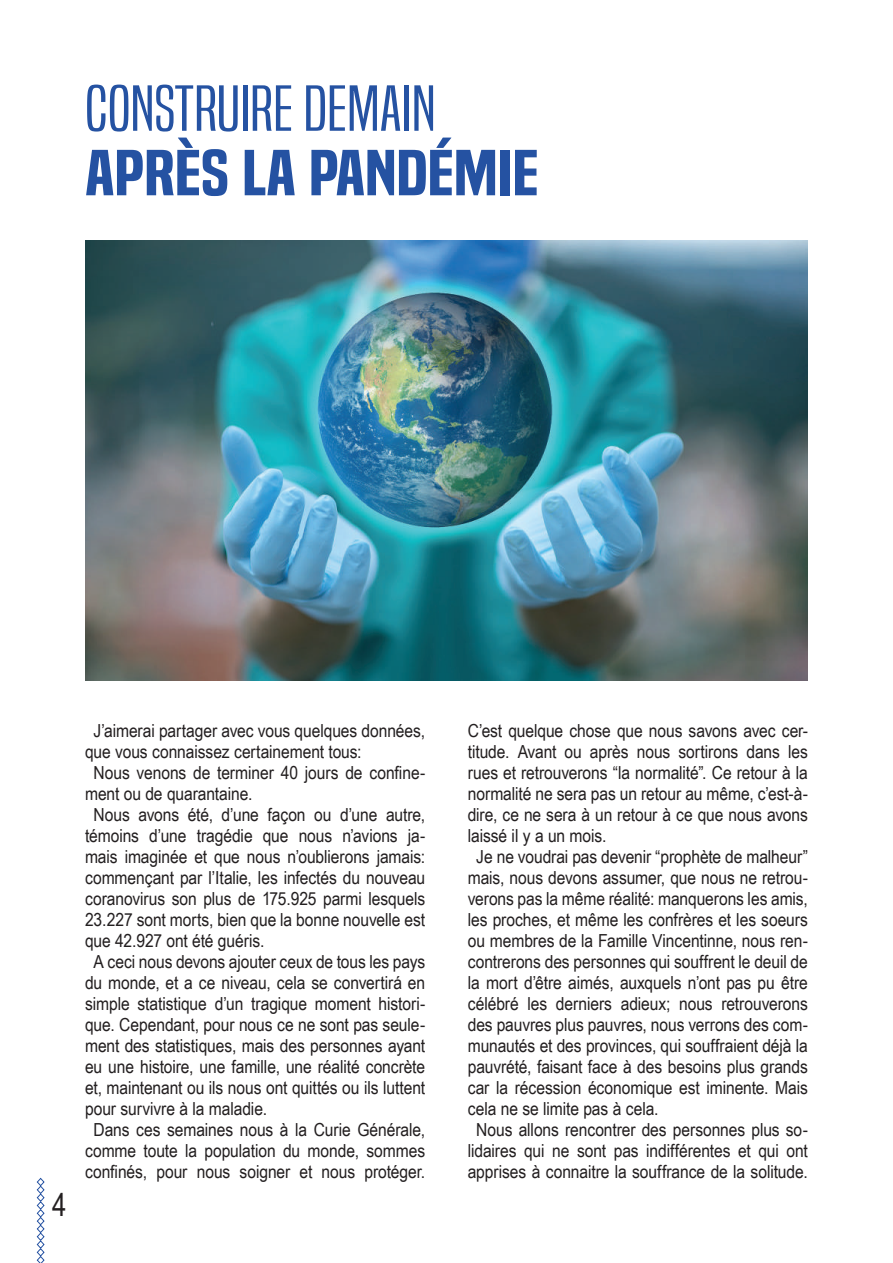
<style>
.page{position:relative;width:893px;height:1263px;background:#fff}
.page>*{position:absolute;margin:0;border:0;box-sizing:border-box;transform-origin:0 0}
.t1{font:60px "Built Titling Lt";color:#2552a2;scale:1.38 1}
.t2{font:60px "Built Titling Sb";color:#2552a2;scale:1.27 1}
.t3{font:31.5px "Arial Narrow";color:#231f20}
.t4{font:18px "Arial Narrow";letter-spacing:-.005em;color:#231f20;scale:1.06 1}
</style>
<div class="page">
<svg style="left:36px;top:1177px;width:9px;height:86px"></svg>
<img style="left:85px;top:240px;width:723px;height:440px">
<h1 class="t1" style="left:85px;top:73px;width:256px">CONSTRUIRE DEMAIN</h1>
<h1 class="t2" style="left:85px;top:138px;width:359px">APRÈS LA PANDÉMIE</h1>
<h2 class="t3" style="left:52px;top:1181px;width:16px">4</h2>
<p class="t4" style="left:94px;top:717px;width:314px">J’aimerai partager avec vous quelques données,</p>
<p class="t4" style="left:85px;top:738px;width:262px">que vous connaissez certainement tous:</p>
<p class="t4" style="left:94px;top:759px;width:314px">Nous venons de terminer 40 jours de confine-</p>
<p class="t4" style="left:85px;top:780px;width:159px">ment ou de quarantaine.</p>
<p class="t4" style="left:94px;top:801px;width:314px">Nous avons été, d’une façon ou d’une autre,</p>
<p class="t4" style="left:85px;top:822px;width:322px">témoins d’une tragédie que nous n’avions ja-</p>
<p class="t4" style="left:85px;top:843px;width:322px">mais imaginée et que nous n’oublierons jamais:</p>
<p class="t4" style="left:85px;top:864px;width:322px">commençant par l’Italie, les infectés du nouveau</p>
<p class="t4" style="left:85px;top:885px;width:322px">coranovirus son plus de 175.925 parmi lesquels</p>
<p class="t4" style="left:85px;top:906px;width:322px">23.227 sont morts, bien que la bonne nouvelle est</p>
<p class="t4" style="left:85px;top:927px;width:171px">que 42.927 ont été guéris.</p>
<p class="t4" style="left:94px;top:948px;width:314px">A ceci nous devons ajouter ceux de tous les pays</p>
<p class="t4" style="left:85px;top:969px;width:322px">du monde, et a ce niveau, cela se convertirá en</p>
<p class="t4" style="left:85px;top:990px;width:322px">simple statistique d’un tragique moment histori-</p>
<p class="t4" style="left:85px;top:1011px;width:322px">que. Cependant, pour nous ce ne sont pas seule-</p>
<p class="t4" style="left:85px;top:1032px;width:322px">ment des statistiques, mais des personnes ayant</p>
<p class="t4" style="left:85px;top:1053px;width:322px">eu une histoire, une famille, une réalité concrète</p>
<p class="t4" style="left:85px;top:1074px;width:322px">et, maintenant ou ils nous ont quittés ou ils luttent</p>
<p class="t4" style="left:85px;top:1095px;width:173px">pour survivre à la maladie.</p>
<p class="t4" style="left:94px;top:1116px;width:314px">Dans ces semaines nous à la Curie Générale,</p>
<p class="t4" style="left:85px;top:1137px;width:322px">comme toute la population du monde, sommes</p>
<p class="t4" style="left:85px;top:1158px;width:322px">confinés, pour nous soigner et nous protéger.</p>
<p class="t4" style="left:468px;top:717px;width:322px">C’est quelque chose que nous savons avec cer-</p>
<p class="t4" style="left:468px;top:738px;width:322px">titude. Avant ou après nous sortirons dans les</p>
<p class="t4" style="left:468px;top:759px;width:322px">rues et retrouverons “la normalité”. Ce retour à la</p>
<p class="t4" style="left:468px;top:780px;width:322px">normalité ne sera pas un retour au même, c’est-à-</p>
<p class="t4" style="left:468px;top:801px;width:322px">dire, ce ne sera à un retour à ce que nous avons</p>
<p class="t4" style="left:468px;top:822px;width:132px">laissé il y a un mois.</p>
<p class="t4" style="left:476px;top:843px;width:314px">Je ne voudrai pas devenir “prophète de malheur”</p>
<p class="t4" style="left:468px;top:864px;width:322px">mais, nous devons assumer, que nous ne retrou-</p>
<p class="t4" style="left:468px;top:885px;width:322px">verons pas la même réalité: manquerons les amis,</p>
<p class="t4" style="left:468px;top:906px;width:322px">les proches, et même les confrères et les soeurs</p>
<p class="t4" style="left:468px;top:927px;width:322px">ou membres de la Famille Vincentinne, nous ren-</p>
<p class="t4" style="left:468px;top:948px;width:322px">contrerons des personnes qui souffrent le deuil de</p>
<p class="t4" style="left:468px;top:969px;width:322px">la mort d’être aimés, auxquels n’ont pas pu être</p>
<p class="t4" style="left:468px;top:990px;width:322px">célébré les derniers adieux; nous retrouverons</p>
<p class="t4" style="left:468px;top:1011px;width:322px">des pauvres plus pauvres, nous verrons des com-</p>
<p class="t4" style="left:468px;top:1032px;width:322px">munautés et des provinces, qui souffraient déjà la</p>
<p class="t4" style="left:468px;top:1053px;width:322px">pauvrété, faisant face à des besoins plus grands</p>
<p class="t4" style="left:468px;top:1074px;width:322px">car la récession économique est iminente. Mais</p>
<p class="t4" style="left:468px;top:1095px;width:181px">cela ne se limite pas à cela.</p>
<p class="t4" style="left:476px;top:1116px;width:314px">Nous allons rencontrer des personnes plus so-</p>
<p class="t4" style="left:468px;top:1137px;width:322px">lidaires qui ne sont pas indifférentes et qui ont</p>
<p class="t4" style="left:468px;top:1158px;width:322px">apprises à connaitre la souffrance de la solitude.</p>
</div>
